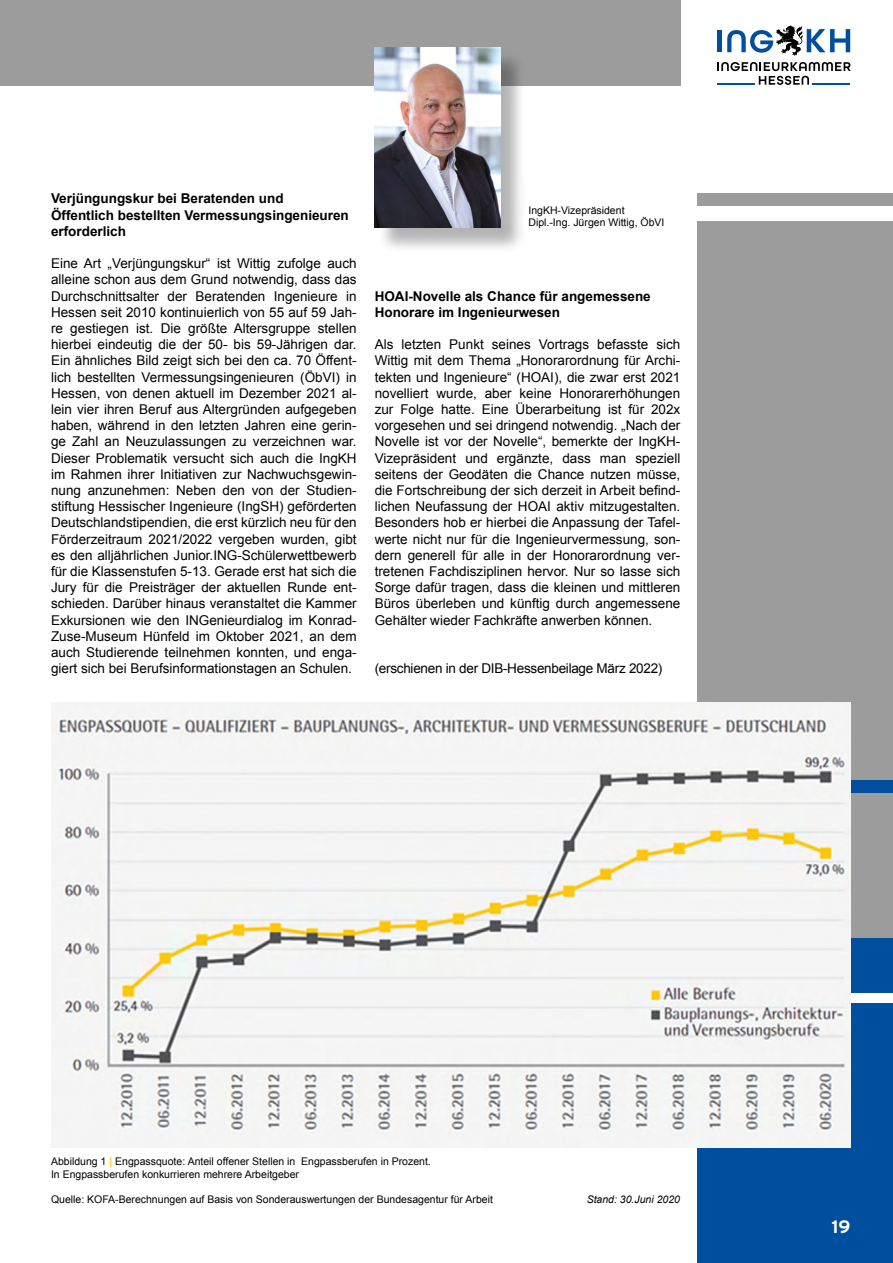
<style>
.page{position:relative;width:893px;height:1263px;background:#fff}
.page>*{position:absolute;margin:0;border:0;box-sizing:border-box;transform-origin:0 0}
.t1{font:700 18px "Interstate";color:#fff}
.t2{font:13.5px/16.2px "Arial";color:#000;text-align:justify}
.t3{font:700 13.5px/16.2px "Arial";color:#000}
.t4{font:13.5px "Arial";letter-spacing:-.02em;color:#000}
.t5{font:10.5px/12.6px "Arial";color:#000}
.t6{font:italic 10.5px "Arial";color:#000}
.s1{font-weight:700;color:#fecc00}
</style>
<div class="page">
<svg style="left:717px;top:62px;width:134px;height:23px"></svg>
<hr style="left:812px;top:83px;width:38px;height:2px;background:#004e9e">
<hr style="left:717px;top:83px;width:38px;height:2px;background:#004e9e">
<div style="left:717px;top:30px;width:5px;height:22px;background:#004e9e"></div>
<svg style="left:727px;top:26px;width:123px;height:30px"></svg>
<div style="left:697px;top:193px;width:196px;height:13px;background:#9c9c9d"></div>
<div style="left:697px;top:938px;width:196px;height:55px;background:#004e9e"></div>
<div style="left:697px;top:1003px;width:196px;height:260px;background:#004e9e"></div>
<div style="left:697px;top:221px;width:196px;height:717px;background:#9c9c9d"></div>
<div style="left:697px;top:780px;width:196px;height:13px;background:#004e9e"></div>
<div style="left:0;top:0;width:680px;height:85px;background:#9c9c9d"></div>
<img style="left:51px;top:703px;width:799px;height:444px">
<div style="left:378px;top:50px;width:148px;height:204px;background:#000;opacity:.3"></div>
<img style="left:375px;top:47px;width:125px;height:180px">
<p class="t3" style="left:51px;top:191px;width:299px">Verjüngungskur bei Beratenden und<br>Öffentlich bestellten Vermessungsingenieuren erforderlich</p>
<p class="t2" style="left:51px;top:255px;width:307px">Eine Art „Verjüngungskur“ ist Wittig zufolge auch alleine schon aus dem Grund notwendig, dass das Durchschnittsalter der Beratenden Ingenieure in Hessen seit 2010 kontinuierlich von 55 auf 59 Jah&shy;re gestiegen ist. Die größte Altersgruppe stellen hierbei eindeutig die der 50- bis 59-Jährigen dar.<br>Ein ähnliches Bild zeigt sich bei den ca. 70 Öffent&shy;lich bestellten Vermessungsingenieuren (ÖbVI) in Hessen, von denen aktuell im Dezember 2021 al&shy;lein vier ihren Beruf aus Altergründen aufgegeben haben, während in den letzten Jahren eine gerin&shy;ge Zahl an Neuzulassungen zu verzeichnen war.<br>Dieser Problematik versucht sich auch die IngKH im Rahmen ihrer Initiativen zur Nachwuchsgewin&shy;nung anzunehmen: Neben den von der Studien&shy;stiftung Hessischer Ingenieure (IngSH) geförderten Deutschlandstipendien, die erst kürzlich neu für den Förderzeitraum 2021/2022 vergeben wurden, gibt es den alljährlichen Junior.ING-Schülerwettbewerb für die Klassenstufen 5-13. Gerade erst hat sich die Jury für die Preisträger der aktuellen Runde ent&shy;schieden. Darüber hinaus veranstaltet die Kammer Exkursionen wie den INGenieurdialog im Konrad-Zuse-Museum Hünfeld im Oktober 2021, an dem auch Studierende teilnehmen konnten, und enga&shy;giert sich bei Berufsinformationstagen an Schulen.</p>
<p class="t5" style="left:528px;top:204px;width:137px">IngKH-Vizepräsident<br>Dipl.-Ing. Jürgen Wittig, ÖbVI</p>
<p class="t3" style="left:375px;top:288px;width:278px">HOAI-Novelle als Chance für angemessene<br>Honorare im Ingenieurwesen</p>
<p class="t2" style="left:375px;top:336px;width:307px">Als letzten Punkt seines Vortrags befasste sich Wittig mit dem Thema „Honorarordnung für Archi&shy;tekten und Ingenieure“ (HOAI), die zwar erst 2021 novelliert wurde, aber keine Honorarerhöhungen zur Folge hatte. Eine Überarbeitung ist für 202x vorgesehen und sei dringend notwendig. „Nach der Novelle ist vor der Novelle“, bemerkte der IngKH-Vizepräsident und ergänzte, dass man speziell seitens der Geodäten die Chance nutzen müsse, die Fortschreibung der sich derzeit in Arbeit befind&shy;lichen Neufassung der HOAI aktiv mitzugestalten.<br>Besonders hob er hierbei die Anpassung der Tafel&shy;werte nicht nur für die Ingenieurvermessung, son&shy;dern generell für alle in der Honorarordnung ver&shy;tretenen Fachdisziplinen hervor. Nur so lasse sich Sorge dafür tragen, dass die kleinen und mittleren Büros überleben und künftig durch angemessene Gehälter wieder Fachkräfte anwerben können.</p>
<p class="t4" style="left:375px;top:660px;width:289px">(erschienen in der DIB-Hessenbeilage März 2022)</p>
<p class="t5" style="left:51px;top:1155px;width:381px">Abbildung 1 <span class="s1">|</span> Engpassquote: Anteil offener Stellen in Engpassberufen in Prozent.<br>In Engpassberufen konkurrieren mehrere Arbeitgeber</p>
<p class="t5" style="left:51px;top:1193px;width:443px">Quelle: KOFA-Berechnungen auf Basis von Sonderauswertungen der Bundesagentur für Arbeit</p>
<p class="t6" style="left:587px;top:1192px;width:95px">Stand: 30.Juni 2020</p>
<h1 class="t1" style="left:832px;top:1216px;width:20px">19</h1>
</div>
